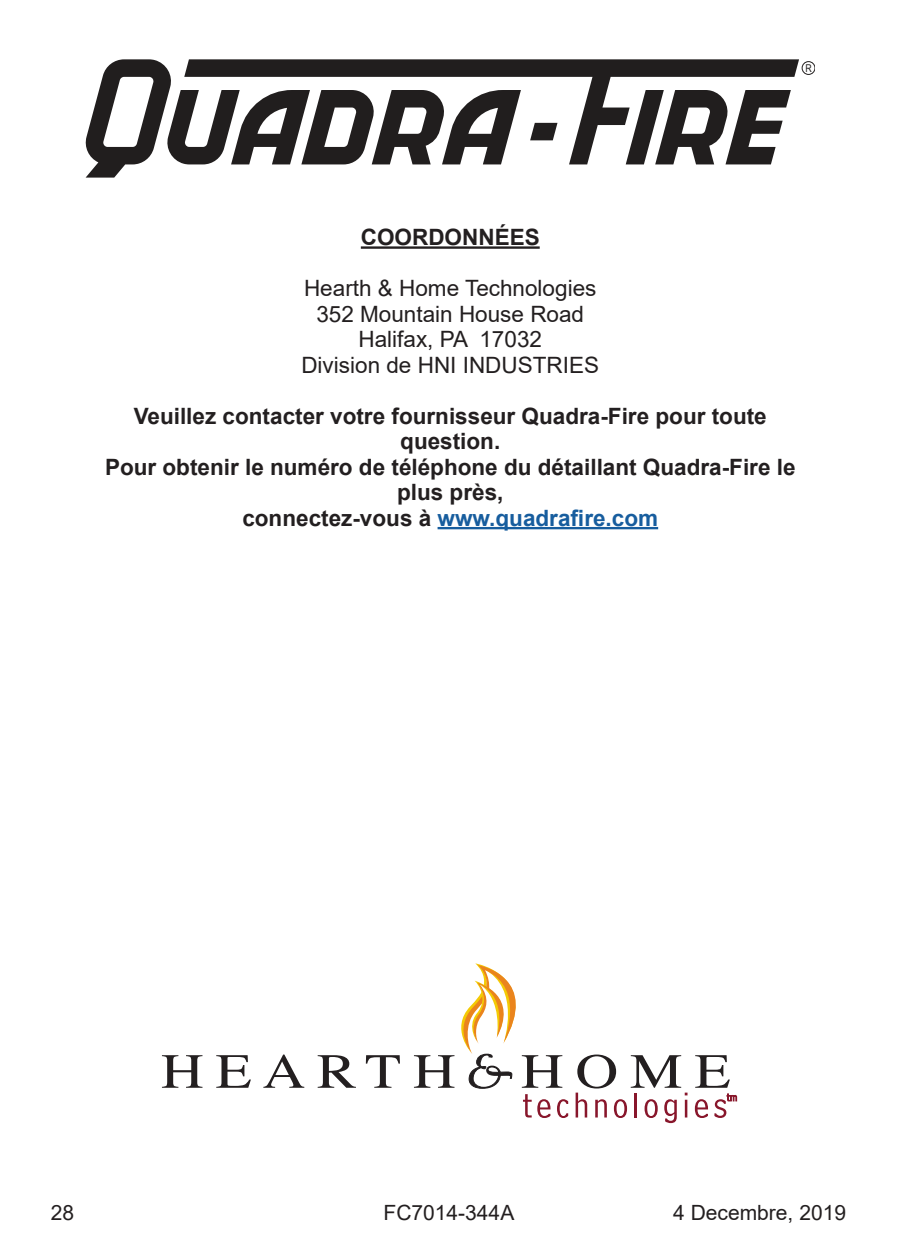
<style>
.page{position:relative;width:897px;height:1253px;background:#fff}
.page>*{position:absolute;margin:0;border:0;box-sizing:border-box;transform-origin:0 0}
.t1{font:700 22.5px/25.5px "Arial";color:#231f20;text-align:center}
.t2{font:22.5px "Arial";color:#231f20}
.t3{font:21px "Arial";color:#231f20}
.t4{font:10.8px "Arial Narrow";color:#211e1e}
.s1{color:#175d9e}
</style>
<div class="page">
<svg style="left:521px;top:59px;width:278px;height:105px"></svg>
<svg style="left:625px;top:90px;width:165px;height:74px"></svg>
<svg style="left:86px;top:59px;width:435px;height:119px"></svg>
<div style="left:802px;top:62px;width:12px;height:12px;border:1px solid #211e1e;border-radius:50%"></div>
<svg style="left:523px;top:1094px;width:8px;height:23px"></svg>
<svg style="left:537px;top:1099px;width:13px;height:19px"></svg>
<svg style="left:557px;top:1099px;width:11px;height:19px"></svg>
<svg style="left:694px;top:1099px;width:14px;height:19px"></svg>
<svg style="left:162px;top:1055px;width:40px;height:33px"></svg>
<svg style="left:216px;top:1055px;width:35px;height:33px"></svg>
<svg style="left:263px;top:1054px;width:41px;height:34px"></svg>
<svg style="left:317px;top:1055px;width:39px;height:33px"></svg>
<svg style="left:366px;top:1055px;width:34px;height:33px"></svg>
<svg style="left:575px;top:1054px;width:112px;height:69px"></svg>
<svg style="left:695px;top:1055px;width:34px;height:33px"></svg>
<svg style="left:414px;top:963px;width:148px;height:125px"></svg>
<svg style="left:714px;top:1094px;width:22px;height:24px"></svg>
<hr style="left:361px;top:246px;width:178px;height:3px;background:#231f20">
<hr style="left:437px;top:527px;width:221px;height:2px;background:#175d9e">
<p class="t4" style="left:805px;top:60px;width:8px">R</p>
<p class="t1" style="left:361px;top:225px;width:180px">COORDONNÉES</p>
<p class="t2" style="left:304px;top:273px;width:294px">Hearth &amp; Home Technologies</p>
<p class="t2" style="left:316px;top:298px;width:269px">352 Mountain House Road</p>
<p class="t2" style="left:358px;top:324px;width:185px">Halifax, PA 17032</p>
<p class="t2" style="left:301px;top:349px;width:299px">Division de HNI INDUSTRIES</p>
<p class="t1" style="left:134px;top:403px;width:634px">Veuillez contacter votre fournisseur Quadra-Fire pour toute question.</p>
<p class="t1" style="left:105px;top:454px;width:692px">Pour obtenir le numéro de téléphone du détaillant Quadra-Fire le plus près,<br>connectez-vous à <span class="s1">www.quadrafire.com</span></p>
<p class="t3" style="left:51px;top:1198px;width:25px">28</p>
<p class="t3" style="left:383px;top:1198px;width:132px">FC7014-344A</p>
<p class="t3" style="left:673px;top:1198px;width:174px">4 Decembre, 2019</p>
</div>
